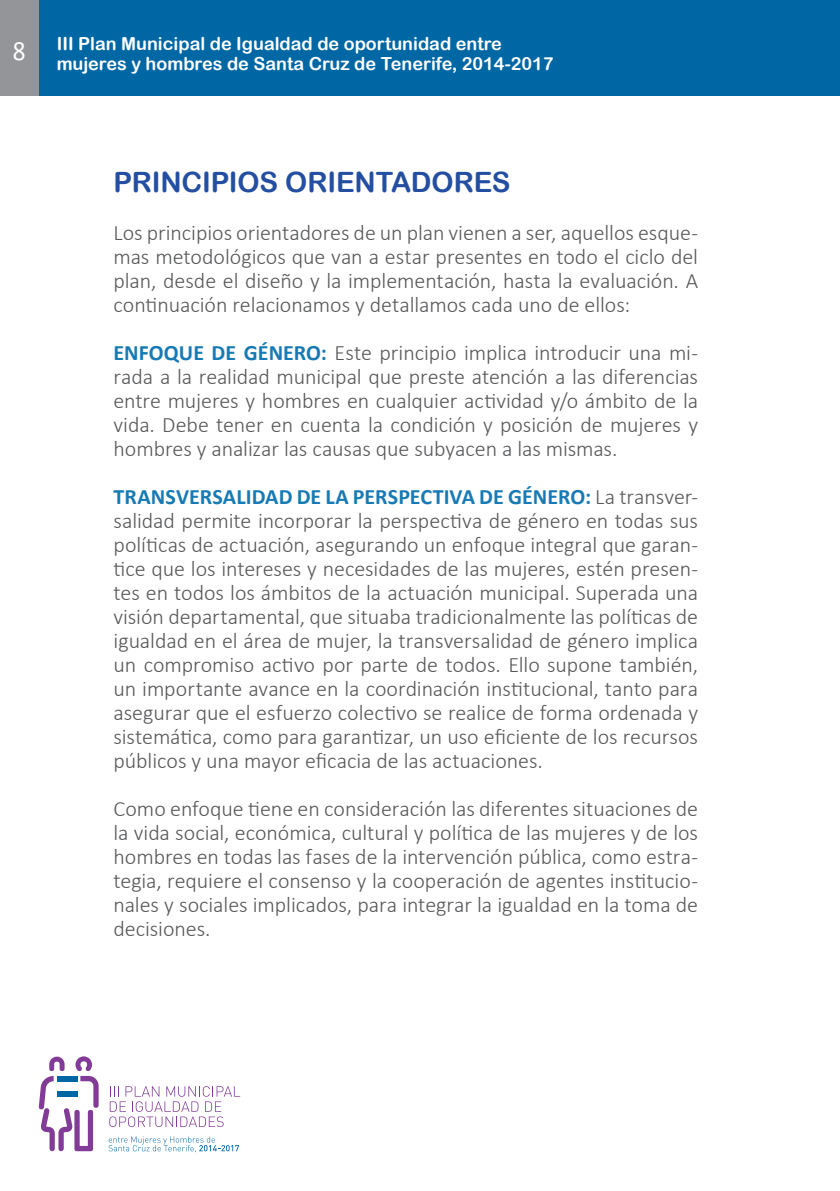
<style>
.page{position:relative;width:840px;height:1191px;background:#fff}
.page>*{position:absolute;margin:0;border:0;box-sizing:border-box;transform-origin:0 0}
.TITULO{font:28px "Arial Rounded MT Bold";letter-spacing:-.005em;color:#244ea1}
.t1{font:28px "Calibri";color:#fff;scale:.9 1}
.CUERPO_DE_TEXTO{font:300 22px/24px "Calibri";letter-spacing:-.005em;color:#57585a;text-align:justify}
.t2{font:18px/20px "Arial Rounded MT Bold";color:#fff}
.s1{font-weight:700;color:#177ab4}
</style>
<div class="page">
<div style="left:0;top:0;width:839px;height:96px;background:#0067a5"></div>
<div style="left:0;top:0;width:39px;height:96px;background:#939598"></div>
<svg style="left:109px;top:1086px;width:131px;height:41px"></svg>
<svg style="left:108px;top:1136px;width:131px;height:16px"></svg>
<svg style="left:39px;top:1056px;width:60px;height:95px"></svg>
<p class="t1" style="left:13px;top:33px;width:16px">8</p>
<p class="t2" style="left:57px;top:34px;width:498px">III Plan Municipal de Igualdad de oportunidad entre mujeres y hombres de Santa Cruz de Tenerife, 2014-2017</p>
<p class="TITULO" style="left:113px;top:166px;width:398px">PRINCIPIOS ORIENTADORES</p>
<p class="CUERPO_DE_TEXTO" style="left:113px;top:220px;width:585px">Los principios orientadores de un plan vienen a ser, aquellos esque&shy;mas metodológicos que van a estar presentes en todo el ciclo del plan, desde el diseño y la implementación, hasta la evaluación. A continuación relacionamos y detallamos cada uno de ellos:</p>
<p class="CUERPO_DE_TEXTO" style="left:113px;top:340px;width:585px"><span class="s1">ENFOQUE DE GÉNERO:</span> Este principio implica introducir una mi&shy;rada a la realidad municipal que preste atención a las diferencias entre mujeres y hombres en cualquier actividad y/o ámbito de la vida. Debe tener en cuenta la condición y posición de mujeres y hombres y analizar las causas que subyacen a las mismas.</p>
<p class="CUERPO_DE_TEXTO" style="left:113px;top:484px;width:585px"><span class="s1">TRANSVERSALIDAD DE LA PERSPECTIVA DE GÉNERO:</span> La transver&shy;salidad permite incorporar la perspectiva de género en todas sus políticas de actuación, asegurando un enfoque integral que garan&shy;tice que los intereses y necesidades de las mujeres, estén presen&shy;tes en todos los ámbitos de la actuación municipal. Superada una visión departamental, que situaba tradicionalmente las políticas de igualdad en el área de mujer, la transversalidad de género implica un compromiso activo por parte de todos. Ello supone también, un importante avance en la coordinación institucional, tanto para asegurar que el esfuerzo colectivo se realice de forma ordenada y sistemática, como para garantizar, un uso eficiente de los recursos públicos y una mayor eficacia de las actuaciones.</p>
<p class="CUERPO_DE_TEXTO" style="left:113px;top:796px;width:585px">Como enfoque tiene en consideración las diferentes situaciones de la vida social, económica, cultural y política de las mujeres y de los hombres en todas las fases de la intervención pública, como estra&shy;tegia, requiere el consenso y la cooperación de agentes institucio&shy;nales y sociales implicados, para integrar la igualdad en la toma de decisiones.</p>
</div>
